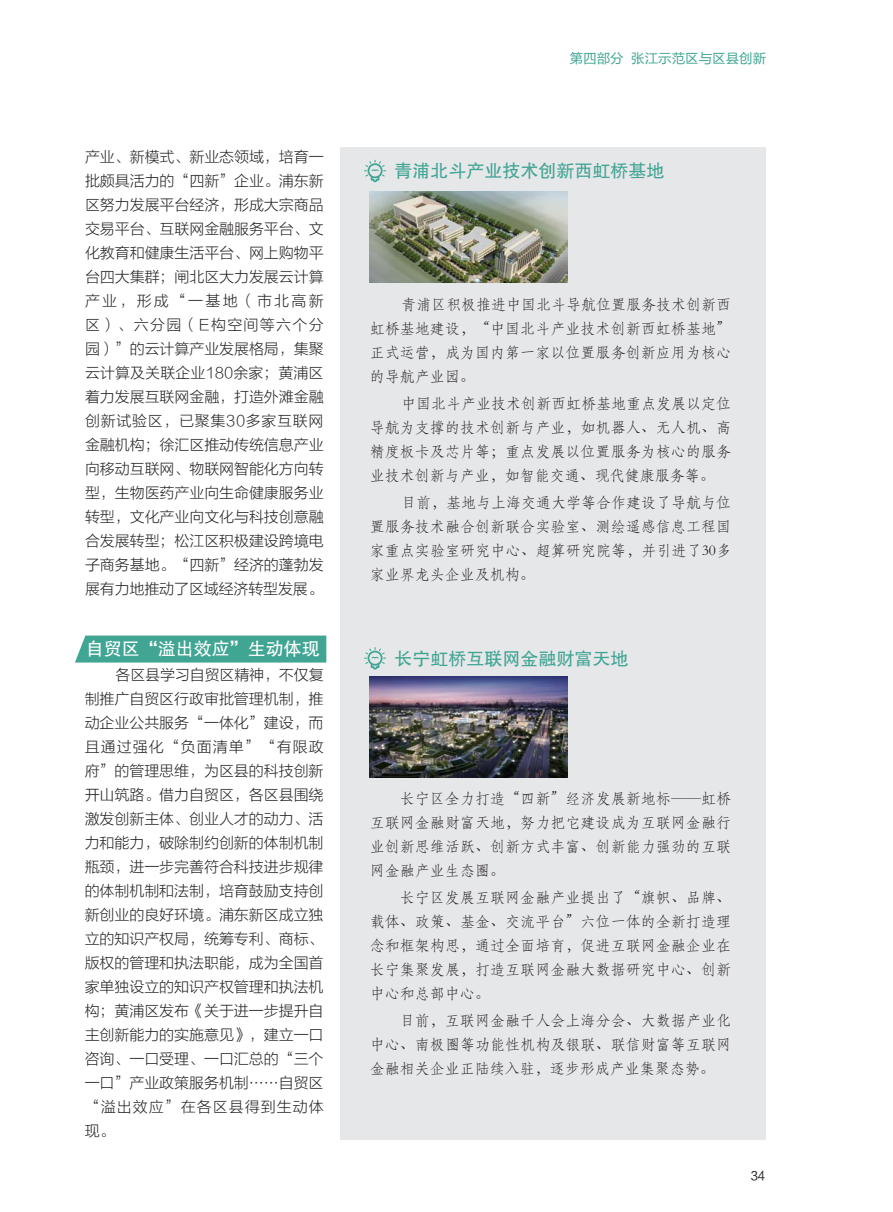
<style>
.page{position:relative;width:893px;height:1212px;background:#fff}
.page>*{position:absolute;margin:0;border:0;box-sizing:border-box;transform-origin:0 0}
.t1{font:18px "FZHTJW GB1 0";color:#41a594}
.t2{font:18px "FZHTJW GB1 0";color:#fff}
.t3{font:15px/24px "FZLTKHK GBK1 0";letter-spacing:-.005em;color:#231f20;text-align:justify}
.t4{font:15px/24px "ST Fangsong";letter-spacing:.005em;color:#231f20;text-align:justify}
.t5{font:13.5px "FZLTHJW GB1 0";color:#41a594}
.t6{font:12px "FZLTHK GBK1 0";color:#231f20}
</style>
<div class="page">
<div style="left:340px;top:147px;width:425px;height:993px;background:#e6e7e9"></div>
<svg style="left:364px;top:160px;width:22px;height:22px"></svg>
<div style="left:75px;top:635px;width:251px;height:27px;background:#41a594"></div>
<img style="left:370px;top:191px;width:197px;height:91px">
<svg style="left:364px;top:647px;width:22px;height:22px"></svg>
<img style="left:370px;top:676px;width:197px;height:101px">
<p class="t3" style="left:85px;top:145px;width:240px">产业、新模式、新业态领域，培育一批颇具活力的“四新”企业。浦东新区努力发展平台经济，形成大宗商品交易平台、互联网金融服务平台、文化教育和健康生活平台、网上购物平台四大集群；闸北区大力发展云计算产业，形成“一基地（市北高新区）、六分园（E构空间等六个分园）”的云计算产业发展格局，集聚云计算及关联企业180余家；黄浦区着力发展互联网金融，打造外滩金融创新试验区，已聚集30多家互联网金融机构；徐汇区推动传统信息产业向移动互联网、物联网智能化方向转型，生物医药产业向生命健康服务业转型，文化产业向文化与科技创意融合发展转型；松江区积极建设跨境电子商务基地。“四新”经济的蓬勃发展有力地推动了区域经济转型发展。</p>
<p class="t2" style="left:86px;top:639px;width:235px">自贸区“溢出效应”生动体现</p>
<p class="t3" style="left:85px;top:663px;width:241px;text-indent:31px">各区县学习自贸区精神，不仅复制推广自贸区行政审批管理机制，推动企业公共服务“一体化”建设，而且通过强化“负面清单”“有限政府”的管理思维，为区县的科技创新开山筑路。借力自贸区，各区县围绕激发创新主体、创业人才的动力、活力和能力，破除制约创新的体制机制瓶颈，进一步完善符合科技进步规律的体制机制和法制，培育鼓励支持创新创业的良好环境。浦东新区成立独立的知识产权局，统筹专利、商标、版权的管理和执法职能，成为全国首家单独设立的知识产权管理和执法机构；黄浦区发布《关于进一步提升自主创新能力的实施意见》，建立一口咨询、一口受理、一口汇总的“三个一口”产业政策服务机制……自贸区“溢出效应”在各区县得到生动体现。</p>
<p class="t5" style="left:570px;top:51px;width:198px">第四部分 张江示范区与区县创新</p>
<p class="t1" style="left:394px;top:161px;width:272px">青浦北斗产业技术创新西虹桥基地</p>
<p class="t4" style="left:370px;top:292px;width:363px;text-indent:31px">青浦区积极推进中国北斗导航位置服务技术创新西虹桥基地建设，“中国北斗产业技术创新西虹桥基地”正式运营，成为国内第一家以位置服务创新应用为核心的导航产业园。</p>
<p class="t4" style="left:370px;top:391px;width:363px;text-indent:31px">中国北斗产业技术创新西虹桥基地重点发展以定位导航为支撑的技术创新与产业，如机器人、无人机、高精度板卡及芯片等；重点发展以位置服务为核心的服务业技术创新与产业，如智能交通、现代健康服务等。</p>
<p class="t4" style="left:370px;top:490px;width:363px;text-indent:31px">目前，基地与上海交通大学等合作建设了导航与位置服务技术融合创新联合实验室、测绘遥感信息工程国家重点实验室研究中心、超算研究院等，并引进了30多家业界龙头企业及机构。</p>
<p class="t1" style="left:394px;top:648px;width:235px">长宁虹桥互联网金融财富天地</p>
<p class="t4" style="left:370px;top:786px;width:363px;text-indent:30px">长宁区全力打造“四新”经济发展新地标——虹桥互联网金融财富天地，努力把它建设成为互联网金融行业创新思维活跃、创新方式丰富、创新能力强劲的互联网金融产业生态圈。</p>
<p class="t4" style="left:370px;top:885px;width:363px;text-indent:30px">长宁区发展互联网金融产业提出了“旗帜、品牌、载体、政策、基金、交流平台”六位一体的全新打造理念和框架构思，通过全面培育，促进互联网金融企业在长宁集聚发展，打造互联网金融大数据研究中心、创新中心和总部中心。</p>
<p class="t4" style="left:370px;top:1008px;width:363px;text-indent:30px">目前，互联网金融千人会上海分会、大数据产业化中心、南极圈等功能性机构及银联、联信财富等互联网金融相关企业正陆续入驻，逐步形成产业集聚态势。</p>
<p class="t6" style="left:751px;top:1169px;width:16px">34</p>
</div>
